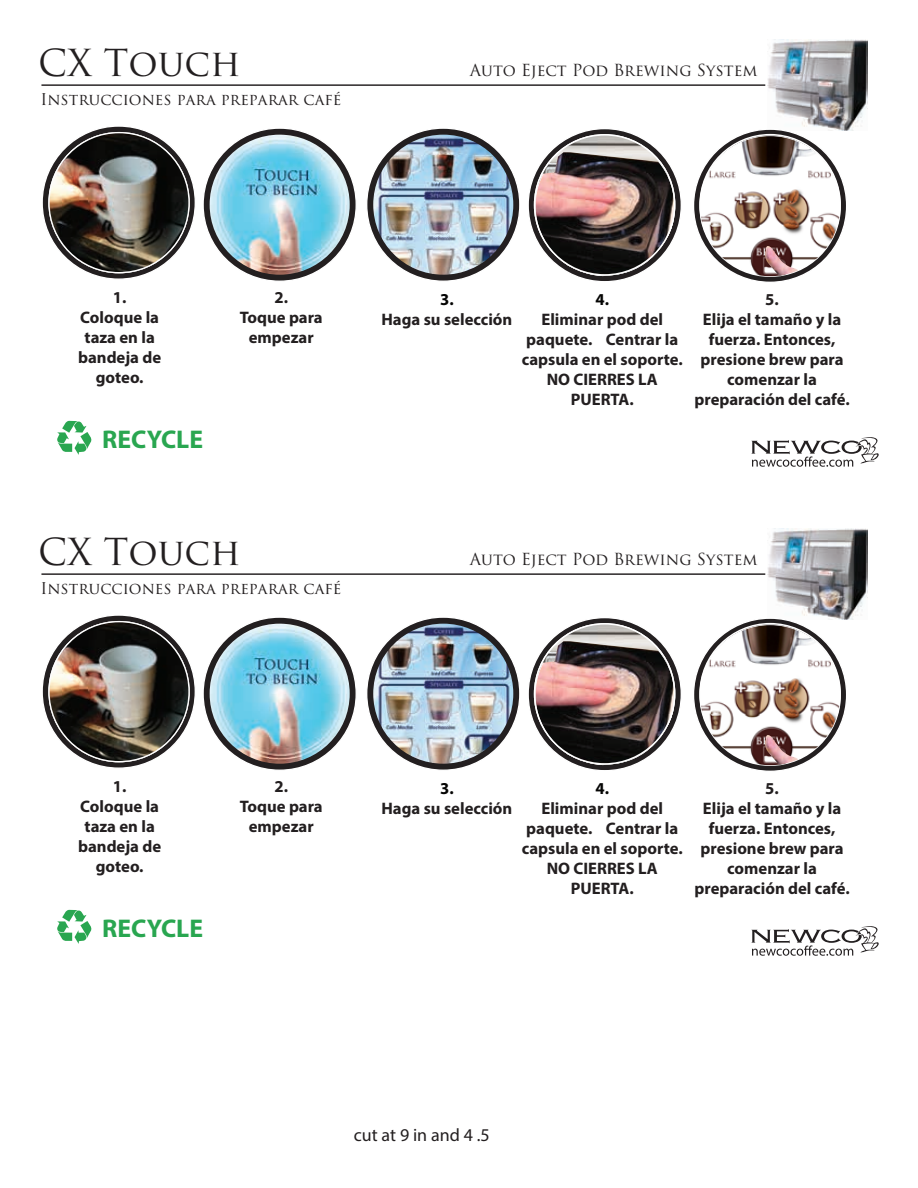
<style>
.page{position:relative;width:918px;height:1188px;background:#fff}
.page>*{position:absolute;margin:0;border:0;box-sizing:border-box;transform-origin:0 0}
.t1{font:36.3px "Trajan Pro 3";color:#231f20}
.t2{font:700 25.65px "Myriad Pro";color:#29a650}
.t3{font:18px "Myriad Pro";color:#231f20}
.t4{font:700 16.65px/20px "Myriad Pro";color:#231f20;text-align:center}
.t5{font:700 16.65px "Myriad Pro";color:#050504}
.t6{font:16.2px "Trajan Pro 3";color:#231f20}
.t7{font:15.75px "Trajan Pro 3";color:#231f20}
</style>
<div class="page">
<img style="left:768px;top:40px;width:100px;height:90px">
<svg style="left:751px;top:437px;width:128px;height:30px"></svg>
<svg style="left:57px;top:421px;width:35px;height:34px"></svg>
<hr style="left:41px;top:84px;width:724px;height:2px;background:#231f20">
<svg style="left:528px;top:129px;width:153px;height:153px"></svg>
<img style="left:535px;top:135px;width:140px;height:140px;border-radius:70px">
<img style="left:534px;top:152px;width:141px;height:125px">
<svg style="left:203px;top:128px;width:153px;height:153px;fill:#231f20"></svg>
<img style="left:210px;top:135px;width:140px;height:140px;border-radius:70px">
<svg style="left:210px;top:169px;width:39px;height:77px"></svg>
<svg style="left:42px;top:126px;width:153px;height:153px;fill:#231f20"></svg>
<img style="left:49px;top:133px;width:140px;height:140px;border-radius:70px">
<svg style="left:367px;top:128px;width:153px;height:153px;fill:#231f20"></svg>
<img style="left:373px;top:135px;width:140px;height:140px;border-radius:70px">
<img style="left:373px;top:169px;width:39px;height:77px">
<svg style="left:694px;top:129px;width:153px;height:153px;fill:#231f20"></svg>
<img style="left:700px;top:136px;width:140px;height:140px;border-radius:70px">
<svg style="left:700px;top:169px;width:123px;height:107px"></svg>
<img style="left:768px;top:529px;width:100px;height:90px">
<svg style="left:751px;top:926px;width:128px;height:30px"></svg>
<svg style="left:57px;top:910px;width:35px;height:34px"></svg>
<hr style="left:41px;top:573px;width:724px;height:2px;background:#231f20">
<svg style="left:528px;top:618px;width:153px;height:153px"></svg>
<img style="left:535px;top:624px;width:140px;height:140px;border-radius:70px">
<img style="left:534px;top:641px;width:141px;height:125px">
<svg style="left:203px;top:617px;width:153px;height:153px;fill:#231f20"></svg>
<img style="left:210px;top:624px;width:140px;height:140px;border-radius:70px">
<svg style="left:210px;top:658px;width:39px;height:77px"></svg>
<svg style="left:42px;top:615px;width:153px;height:153px;fill:#231f20"></svg>
<img style="left:49px;top:622px;width:140px;height:140px;border-radius:70px">
<svg style="left:367px;top:617px;width:153px;height:153px;fill:#231f20"></svg>
<img style="left:373px;top:624px;width:140px;height:140px;border-radius:70px">
<img style="left:373px;top:658px;width:39px;height:77px">
<svg style="left:694px;top:618px;width:153px;height:153px;fill:#231f20"></svg>
<img style="left:700px;top:625px;width:140px;height:140px;border-radius:70px">
<svg style="left:700px;top:658px;width:123px;height:107px"></svg>
<h1 class="t1" style="left:38px;top:38px;width:204px">CX Touch</h1>
<p class="t7" style="left:40px;top:89px;width:302px">Instrucciones para preparar café</p>
<p class="t6" style="left:470px;top:59px;width:289px">Auto Eject Pod Brewing System</p>
<p class="t4" style="left:78px;top:287px;width:85px">1.<br>Coloque la taza en la bandeja de goteo.</p>
<p class="t4" style="left:240px;top:287px;width:85px">2.<br>Toque para empezar</p>
<p class="t4" style="left:695px;top:289px;width:157px">5.<br>Elija el tamaño y la fuerza. Entonces, presione brew para comenzar la preparación del café.</p>
<p class="t5" style="left:440px;top:288px;width:15px">3.</p>
<p class="t4" style="left:381px;top:309px;width:132px">Haga su selección</p>
<p class="t5" style="left:595px;top:288px;width:15px">4.</p>
<p class="t4" style="left:522px;top:309px;width:162px">Eliminar pod del paquete. Centrar la capsula en el soporte.<br>NO CIERRES LA<br>PUERTA.</p>
<h2 class="t2" style="left:102px;top:423px;width:102px">RECYCLE</h2>
<h1 class="t1" style="left:38px;top:527px;width:204px">CX Touch</h1>
<p class="t7" style="left:40px;top:578px;width:302px">Instrucciones para preparar café</p>
<p class="t6" style="left:470px;top:548px;width:289px">Auto Eject Pod Brewing System</p>
<p class="t4" style="left:78px;top:776px;width:85px">1.<br>Coloque la taza en la bandeja de goteo.</p>
<p class="t4" style="left:240px;top:776px;width:85px">2.<br>Toque para empezar</p>
<p class="t4" style="left:695px;top:778px;width:157px">5.<br>Elija el tamaño y la fuerza. Entonces, presione brew para comenzar la preparación del café.</p>
<p class="t5" style="left:440px;top:777px;width:15px">3.</p>
<p class="t4" style="left:381px;top:798px;width:132px">Haga su selección</p>
<p class="t5" style="left:595px;top:777px;width:15px">4.</p>
<p class="t4" style="left:522px;top:798px;width:162px">Eliminar pod del paquete. Centrar la capsula en el soporte.<br>NO CIERRES LA<br>PUERTA.</p>
<h2 class="t2" style="left:102px;top:912px;width:102px">RECYCLE</h2>
<p class="t3" style="left:354px;top:1124px;width:137px">cut at 9 in and 4 .5</p>
</div>
